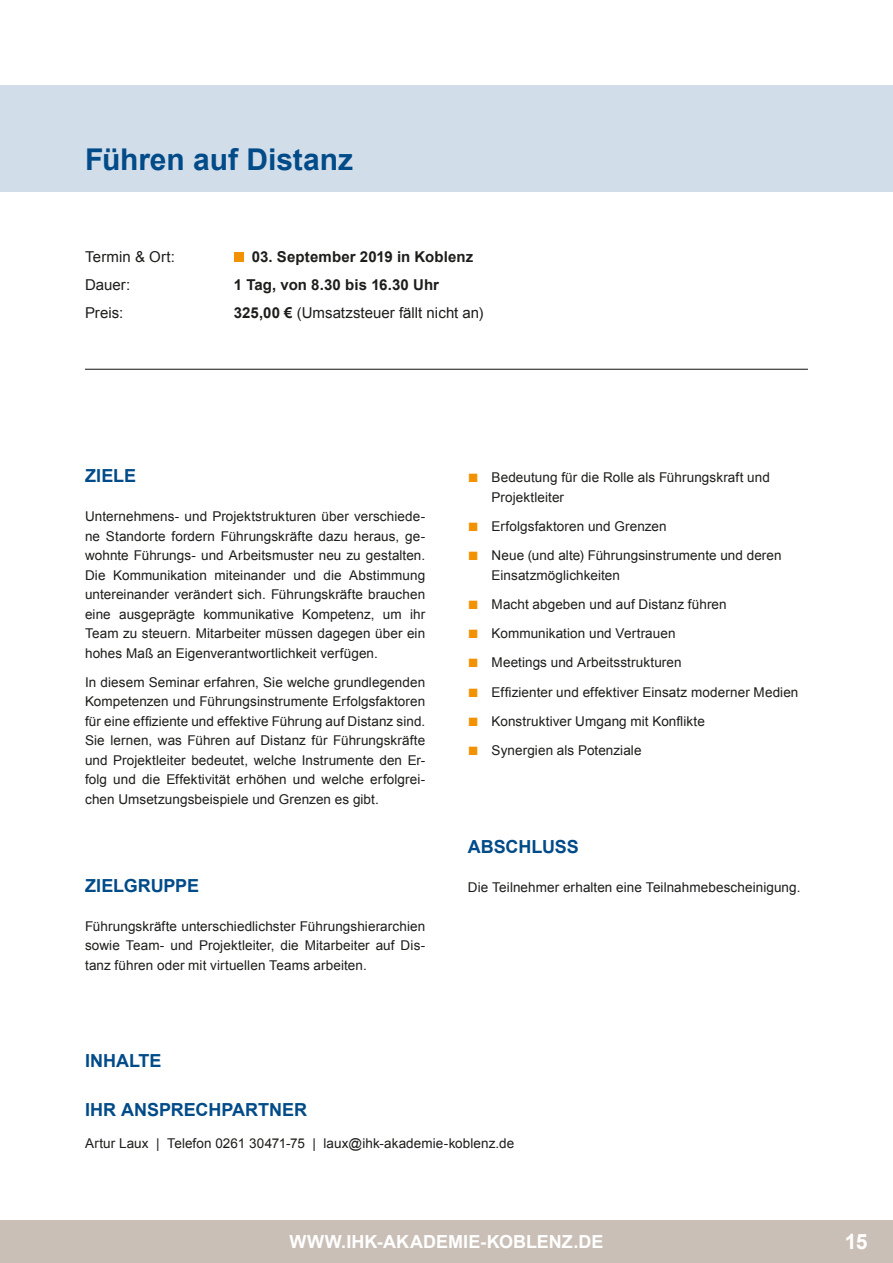
<style>
.page{position:relative;width:893px;height:1263px;background:#fff}
.page>*{position:absolute;margin:0;border:0;box-sizing:border-box;transform-origin:0 0}
.t1{font:700 30px "Arial";letter-spacing:-.005em;color:#004b88}
.t2{font:700 21.15px "Arial";color:#fff}
.t3{font:700 18px "Arial";color:#004b88}
.t4{font:700 18px "Arial";color:#fff}
.t5{font:15px "Arial";color:#1d1d1b}
.t6{font:700 15px "Arial";letter-spacing:.01em;color:#1d1d1b}
.t7{font:13.5px/19.5px "Arial";letter-spacing:.005em;color:#1d1d1b;text-align:justify}
.s1{font-weight:700}
.s2{font-size:18px;color:#f39200}
</style>
<div class="page">
<div style="left:0;top:1220px;width:893px;height:43px;background:#cabfb6"></div>
<div style="left:0;top:85px;width:893px;height:106px;background:#d2ddea"></div>
<hr style="left:85px;top:369px;width:723px;height:1px;background:#1d1d1b">
<div style="left:234px;top:252px;width:9px;height:10px;background:#f39200"></div>
<h1 class="t1" style="left:85px;top:140px;width:270px">Führen auf Distanz</h1>
<p class="t5" style="left:85px;top:247px;width:91px">Termin &amp; Ort:</p>
<p class="t6" style="left:252px;top:247px;width:223px">03. September 2019 in Koblenz</p>
<p class="t5" style="left:85px;top:275px;width:47px">Dauer:</p>
<p class="t6" style="left:234px;top:274px;width:207px">1 Tag, von 8.30 bis 16.30 Uhr</p>
<p class="t5" style="left:85px;top:303px;width:40px">Preis:</p>
<p class="t5" style="left:234px;top:303px;width:251px"><span class="s1">325,00 €</span> (Umsatzsteuer fällt nicht an)</p>
<h3 class="t3" style="left:85px;top:464px;width:53px">ZIELE</h3>
<p class="t7" style="left:85px;top:507px;width:342px">Unternehmens- und Projektstrukturen über verschiede&shy;ne Standorte fordern Führungskräfte dazu heraus, ge&shy;wohnte Führungs- und Arbeitsmuster neu zu gestalten.<br>Die Kommunikation miteinander und die Abstimmung untereinander verändert sich. Führungskräfte brauchen eine ausgeprägte kommunikative Kompetenz, um ihr Team zu steuern. Mitarbeiter müssen dagegen über ein hohes Maß an Eigenverantwortlichkeit verfügen.</p>
<p class="t7" style="left:85px;top:672px;width:342px">In diesem Seminar erfahren, Sie welche grundlegenden Kompetenzen und Führungsinstrumente Erfolgsfaktoren für eine effiziente und effektive Führung auf Distanz sind.<br>Sie lernen, was Führen auf Distanz für Führungskräfte und Projektleiter bedeutet, welche Instrumente den Er&shy;folg und die Effektivität erhöhen und welche erfolgrei&shy;chen Umsetzungsbeispiele und Grenzen es gibt.</p>
<h3 class="t3" style="left:85px;top:873px;width:115px">ZIELGRUPPE</h3>
<p class="t7" style="left:85px;top:916px;width:342px">Führungskräfte unterschiedlichster Führungshierarchien sowie Team- und Projektleiter, die Mitarbeiter auf Dis&shy;tanz führen oder mit virtuellen Teams arbeiten.</p>
<h3 class="t3" style="left:85px;top:1049px;width:78px">INHALTE</h3>
<p class="t7" style="left:492px;top:468px;width:280px;text-indent:-24px"><span class="s2">■</span> Bedeutung für die Rolle als Führungskraft und<br>Projektleiter</p>
<p class="t7" style="left:468px;top:516px;width:200px"><span class="s2">■</span> Erfolgsfaktoren und Grenzen</p>
<p class="t7" style="left:492px;top:546px;width:292px;text-indent:-24px"><span class="s2">■</span> Neue (und alte) Führungsinstrumente und deren<br>Einsatzmöglichkeiten</p>
<p class="t7" style="left:468px;top:594px;width:260px"><span class="s2">■</span> Macht abgeben und auf Distanz führen</p>
<p class="t7" style="left:468px;top:624px;width:209px"><span class="s2">■</span> Kommunikation und Vertrauen</p>
<p class="t7" style="left:468px;top:653px;width:215px"><span class="s2">■</span> Meetings und Arbeitsstrukturen</p>
<p class="t7" style="left:468px;top:682px;width:332px"><span class="s2">■</span> Effizienter und effektiver Einsatz moderner Medien</p>
<p class="t7" style="left:468px;top:711px;width:239px"><span class="s2">■</span> Konstruktiver Umgang mit Konflikte</p>
<p class="t7" style="left:468px;top:741px;width:175px"><span class="s2">■</span> Synergien als Potenziale</p>
<h3 class="t3" style="left:468px;top:834px;width:113px">ABSCHLUSS</h3>
<p class="t7" style="left:468px;top:877px;width:334px">Die Teilnehmer erhalten eine Teilnahmebescheinigung.</p>
<h3 class="t3" style="left:85px;top:1097px;width:224px">IHR ANSPRECHPARTNER</h3>
<p class="t7" style="left:85px;top:1134px;width:431px">Artur Laux | Telefon 0261 30471-75 | laux@ihk-akademie-koblenz.de</p>
<h3 class="t4" style="left:289px;top:1230px;width:315px">WWW.IHK-AKADEMIE-KOBLENZ.DE</h3>
<h2 class="t2" style="left:845px;top:1228px;width:24px">15</h2>
</div>
